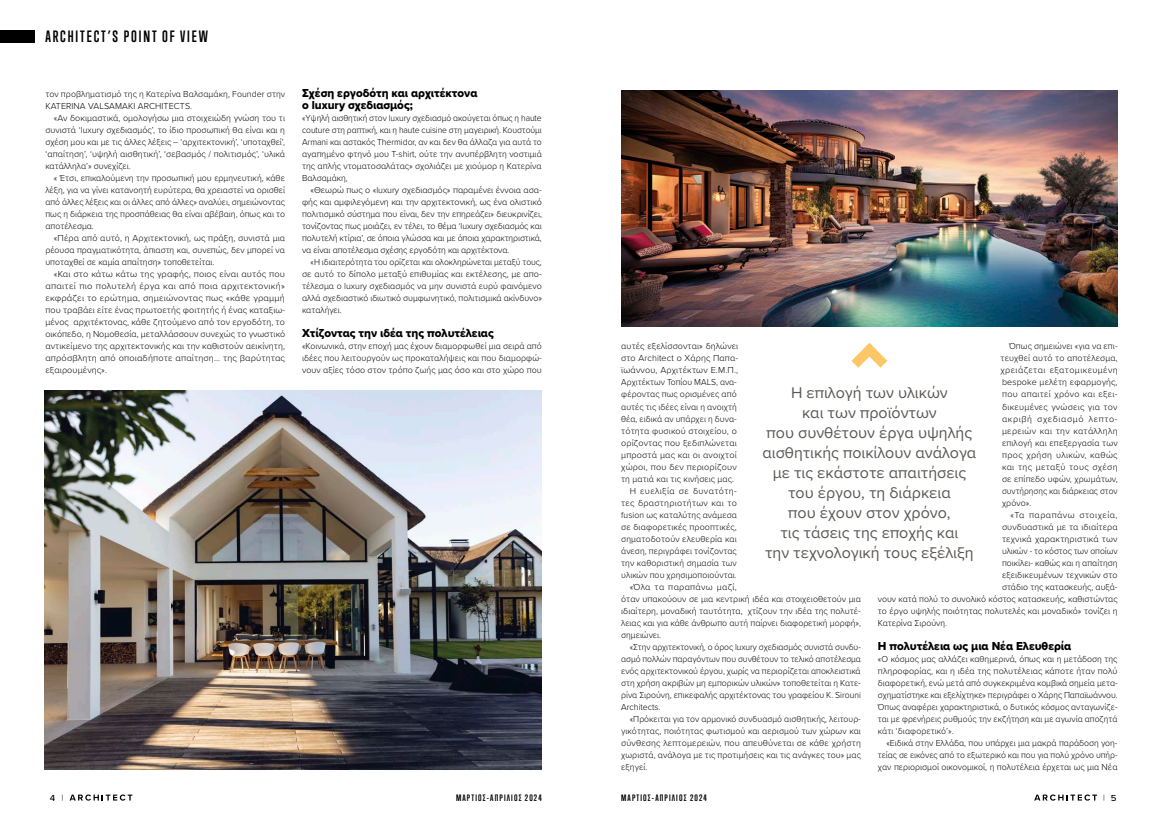
<style>
.page{position:relative;width:1163px;height:823px;background:#fff}
.page>*{position:absolute;margin:0;border:0;box-sizing:border-box;transform-origin:0 0}
.MOTO{font:16px/20px "Proxima Nova";color:#5b5654;text-align:center}
.t1{font:700 15px "Trump Gothic Pro";letter-spacing:.125em;color:#000}
.Main_Text-1st_Para{font:12px "Proxima Nova Extrabld";color:#000}
.Main_Text-1st_Para-2{font:300 9px/12px "Proxima Nova";letter-spacing:.005em;color:#000;text-align:justify}
.Main_Text-1st_Para-3{font:300 9px/12px "Proxima Nova";letter-spacing:.005em;color:#000;text-align:justify;scale:.95 1}
.Main_Text-1st_Para-4{font:300 9px/12px "Proxima Nova";letter-spacing:.005em;color:#000;text-align:justify;scale:.96 1}
.Main_Text-1st_Para-5{font:300 9px "Proxima Nova";letter-spacing:.05em;color:#000}
.t2{font:500 9px "Proxima Nova";color:#000;scale:1.07 1}
.t3{font:700 8.5px "Trump Gothic Pro";letter-spacing:.125em;color:#000;scale:1.07 1}
</style>
<div class="page">
<img style="left:621px;top:91px;width:496px;height:235px">
<img style="left:45px;top:390px;width:496px;height:379px">
<svg style="left:851px;top:343px;width:36px;height:24px"></svg>
<div style="left:0;top:30px;width:35px;height:13px;background:#000"></div>
<svg style="left:70px;top:794px;width:62px;height:6px"></svg>
<svg style="left:1034px;top:794px;width:62px;height:6px"></svg>
<h2 class="t1" style="left:45px;top:28px;width:164px">ARCHITECT’S POINT OF VIEW</h2>
<p class="Main_Text-1st_Para-2" style="left:45px;top:88px;width:241px">τον προβληματισμό της η Κατερίνα Βαλσαμάκη, Founder στην<br>KATERINA VALSAMAKI ARCHITECTS.</p>
<p class="Main_Text-1st_Para-2" style="left:45px;top:112px;width:241px;text-indent:9px">«Αν δοκιμαστικά, ομολογήσω μια στοιχειώδη γνώση του τι συνιστά ‘luxury σχεδιασμός’, το ίδιο προσωπική θα είναι και η σχέση μου και με τις άλλες λέξεις – ‘αρχιτεκτονική’, ‘υποταχθεί’, ‘απαίτηση’, ‘υψηλή αισθητική’, ‘σεβασμός / πολιτισμός’, ‘υλικά κατάλληλα’» συνεχίζει.</p>
<p class="Main_Text-1st_Para-2" style="left:45px;top:172px;width:241px;text-indent:9px">« Έτσι, επικαλούμενη την προσωπική μου ερμηνευτική, κάθε λέξη, για να γίνει κατανοητή ευρύτερα, θα χρειαστεί να ορισθεί από άλλες λέξεις και οι άλλες από άλλες» αναλύει, σημειώνοντας πως η διάρκεια της προσπάθειας θα είναι αβέβαιη, όπως και το αποτέλεσμα.</p>
<p class="Main_Text-1st_Para-2" style="left:45px;top:232px;width:241px;text-indent:9px">«Πέρα από αυτό, η Αρχιτεκτονική, ως πράξη, συνιστά μια ρέουσα πραγματικότητα, άπιαστη και, συνεπώς, δεν μπορεί να υποταχθεί σε καμία απαίτηση» τοποθετείται.</p>
<p class="Main_Text-1st_Para-2" style="left:45px;top:268px;width:241px;text-indent:9px">«Και στο κάτω κάτω της γραφής, ποιος είναι αυτός που απαιτεί πιο πολυτελή έργα και από ποια αρχιτεκτονική» εκφράζει το ερώτημα, σημειώνοντας πως «κάθε γραμμή που τραβάει είτε ένας πρωτοετής φοιτητής ή ένας καταξιω&shy;μένος αρχιτέκτονας, κάθε ζητούμενο από τον εργοδότη, το οικόπεδο, η Νομοθεσία, μεταλλάσσουν συνεχώς το γνωστικό αντικείμενο της αρχιτεκτονικής και την καθιστούν αεικίνητη, απρόσβλητη από οποιαδήποτε απαίτηση… της βαρύτητας εξαιρουμένης».</p>
<p class="Main_Text-1st_Para" style="left:302px;top:84px;width:177px">Σχέση εργοδότη και αρχιτέκτονα</p>
<p class="Main_Text-1st_Para" style="left:302px;top:96px;width:112px">ο luxury σχεδιασμός;</p>
<p class="Main_Text-1st_Para-3" style="left:302px;top:112px;width:254px">«Υψηλή αισθητική στον luxury σχεδιασμό ακούγεται όπως η haute couture στη ραπτική, και η haute cuisine στη μαγειρική. Κουστούμι Armani και αστακός Thermidor, αν και δεν θα άλλαζα για αυτά το αγαπημένο φτηνό μου Τ-shirt, ούτε την ανυπέρβλητη νοστιμιά της απλής ντοματοσαλάτας» σχολιάζει με χιούμορ η Κατερίνα Βαλσαμάκη,</p>
<p class="Main_Text-1st_Para-2" style="left:302px;top:184px;width:241px;text-indent:9px">«Θεωρώ πως ο «luxury σχεδιασμός» παραμένει έννοια ασα&shy;φής και αμφιλεγόμενη και την αρχιτεκτονική, ως ένα ολιστικό πολιτισμικό σύστημα που είναι, δεν την επηρεάζει» διευκρινίζει, τονίζοντας πως μοιάζει, εν τέλει, το θέμα ‘luxury σχεδιασμός και πολυτελή κτίρια’, σε όποια γλώσσα και με όποια χαρακτηριστικά, να είναι αποτέλεσμα σχέσης εργοδότη και αρχιτέκτονα.</p>
<p class="Main_Text-1st_Para-3" style="left:302px;top:256px;width:254px;text-indent:9px">«Η ιδιαιτερότητα του ορίζεται και ολοκληρώνεται μεταξύ τους, σε αυτό το δίπολο μεταξύ επιθυμίας και εκτέλεσης, με απο&shy;τέλεσμα ο luxury σχεδιασμός να μην συνιστά ευρύ φαινόμενο αλλά σχεδιαστικό ιδιωτικό συμφωνητικό, πολιτισμικά ακίνδυνο» καταλήγει.</p>
<p class="Main_Text-1st_Para" style="left:302px;top:324px;width:193px">Χτίζοντας την ιδέα της πολυτέλειας</p>
<p class="Main_Text-1st_Para-2" style="left:302px;top:340px;width:241px">«Κοινωνικά, στην εποχή μας έχουν διαμορφωθεί μια σειρά από ιδέες που λειτουργούν ως προκαταλήψεις και που διαμορφώ&shy;νουν αξίες τόσο στον τρόπο ζωής μας όσο και στο χώρο που</p>
<p class="Main_Text-1st_Para-2" style="left:621px;top:340px;width:119px;text-align:left">αυτές εξελίσσονται» δηλώνει στο Architect o Χάρης Παπα&shy;ϊωάννου, Αρχιτέκτων Ε.Μ.Π.,<br>Αρχιτέκτων Τοπίου MALS, ανα&shy;φέροντας πως ορισμένες από αυτές τις ιδέες είναι η ανοιχτή θέα, ειδικά αν υπάρχει η δυνα&shy;τότητα φυσικού στοιχείου, ο ορίζοντας που ξεδιπλώνεται μπροστά μας και οι ανοιχτοί χώροι, που δεν περιορίζουν τη ματιά και τις κινήσεις μας.</p>
<p class="Main_Text-1st_Para-2" style="left:621px;top:484px;width:117px;text-indent:9px">Η ευελιξία σε δυνατότη&shy;τες δραστηριοτήτων και το fusion ως καταλύτης ανάμεσα σε διαφορετικές προοπτικές, σηματοδοτούν ελευθερία και άνεση, περιγράφει τονίζοντας την καθοριστική σημασία των υλικών που χρησιμοποιούνται.</p>
<p class="Main_Text-1st_Para-2" style="left:621px;top:580px;width:241px;text-align:left;text-indent:9px">«Όλα τα παραπάνω μαζί,<br>όταν υπακούουν σε μια κεντρική ιδέα και στοιχειοθετούν μια ιδιαίτερη, μοναδική ταυτότητα, χτίζουν την ιδέα της πολυτέ&shy;λειας και για κάθε άνθρωπο αυτή παίρνει διαφορετική μορφή», σημειώνει.</p>
<p class="Main_Text-1st_Para-3" style="left:621px;top:640px;width:254px;text-indent:9px">«Στην αρχιτεκτονική, ο όρος luxury σχεδιασμός συνιστά συνδυ&shy;ασμό πολλών παραγόντων που συνθέτουν το τελικό αποτέλεσμα ενός αρχιτεκτονικού έργου, χωρίς να περιορίζεται αποκλειστικά στη χρήση ακριβών μη εμπορικών υλικών» τοποθετείται η Κατε&shy;ρίνα Σιρούνη, επικεφαλής αρχιτέκτονας του γραφείου K. Sirouni Architects.</p>
<p class="Main_Text-1st_Para-4" style="left:621px;top:712px;width:251px;text-indent:9px">«Πρόκειται για τον αρμονικό συνδυασμό αισθητικής, λειτουρ&shy;γικότητας, ποιότητας φωτισμού και αερισμού των χώρων και σύνθεσης λεπτομερειών, που απευθύνεται σε κάθε χρήστη χωριστά, ανάλογα με τις προτιμήσεις και τις ανάγκες του» μας εξηγεί.</p>
<p class="Main_Text-1st_Para-2" style="left:1000px;top:340px;width:119px;text-indent:9px">Όπως σημειώνει «για να επι&shy;τευχθεί αυτό το αποτέλεσμα, χρειάζεται εξατομικευμένη bespoke μελέτη εφαρμογής, που απαιτεί χρόνο και εξει&shy;δικευμένες γνώσεις για τον ακριβή σχεδιασμό λεπτο&shy;μερειών και την κατάλληλη επιλογή και επεξεργασία των προς χρήση υλικών, καθώς και της μεταξύ τους σχέση σε επίπεδο υφών, χρωμάτων, συντήρησης και διάρκειας στον χρόνο».</p>
<p class="Main_Text-1st_Para-5" style="left:1010px;top:507px;width:109px">«Τα παραπάνω στοιχεία,</p>
<p class="Main_Text-1st_Para-2" style="left:1001px;top:520px;width:117px">συνδυαστικά με τα ιδιαίτερα</p>
<p class="Main_Text-1st_Para-2" style="left:1001px;top:532px;width:117px">τεχνικά χαρακτηριστικά των</p>
<p class="Main_Text-1st_Para-4" style="left:1001px;top:544px;width:122px">υλικών - το κόστος των οποίων</p>
<p class="Main_Text-1st_Para-2" style="left:1001px;top:556px;width:117px">ποικίλει- καθώς και η απαίτηση</p>
<p class="Main_Text-1st_Para-2" style="left:1001px;top:568px;width:117px">εξειδικευμένων τεχνικών στο</p>
<p class="Main_Text-1st_Para-2" style="left:1001px;top:580px;width:117px">στάδιο της κατασκευής, αυξά-</p>
<p class="Main_Text-1st_Para-2" style="left:877px;top:592px;width:241px">νουν κατά πολύ το συνολικό κόστος κατασκευής, καθιστώντας</p>
<p class="Main_Text-1st_Para-2" style="left:877px;top:604px;width:241px">το έργο υψηλής ποιότητας πολυτελές και μοναδικό» τονίζει η</p>
<p class="Main_Text-1st_Para-2" style="left:877px;top:616px;width:71px">Κατερίνα Σιρούνη.</p>
<p class="Main_Text-1st_Para" style="left:877px;top:636px;width:195px">Η πολυτέλεια ως μια Νέα Ελευθερία</p>
<p class="Main_Text-1st_Para-2" style="left:877px;top:652px;width:241px">«O κόσμος μας αλλάζει καθημερινά, όπως και η μετάδοση της πληροφορίας, και η ιδέα της πολυτέλειας κάποτε ήταν πολύ διαφορετική, ενώ μετά από συγκεκριμένα κομβικά σημεία μετα&shy;σχηματίστηκε και εξελίχτηκε» περιγράφει ο Χάρης Παπαϊωάννου.<br>Όπως αναφέρει χαρακτηριστικά, ο δυτικός κόσμος ανταγωνίζε&shy;ται με φρενήρεις ρυθμούς την εκζήτηση και με αγωνία αποζητά κάτι ‘διαφορετικό’».</p>
<p class="Main_Text-1st_Para-2" style="left:877px;top:736px;width:241px;text-indent:9px">«Ειδικά στην Ελλάδα, που υπάρχει μια μακρά παράδοση γοη&shy;τείας σε εικόνες από το εξωτερικό και που για πολύ χρόνο υπήρ&shy;χαν περιορισμοί οικονομικοί, η πολυτέλεια έρχεται ως μια Νέα</p>
<p class="MOTO" style="left:762px;top:382px;width:215px">Η επιλογή των υλικών<br>και των προϊόντων<br>που συνθέτουν έργα υψηλής αισθητικής ποικίλουν ανάλογα με τις εκάστοτε απαιτήσεις του έργου, τη διάρκεια<br>που έχουν στον χρόνο,<br>τις τάσεις της εποχής και<br>την τεχνολογική τους εξέλιξη</p>
<p class="t2" style="left:50px;top:790px;width:7px">4</p>
<p class="t3" style="left:456px;top:791px;width:82px">ΜΑΡΤΙΟΣ-ΑΠΡΙΛΙΟΣ 2024</p>
<p class="t3" style="left:621px;top:791px;width:82px">ΜΑΡΤΙΟΣ-ΑΠΡΙΛΙΟΣ 2024</p>
<p class="t2" style="left:1110px;top:790px;width:7px">5</p>
</div>
